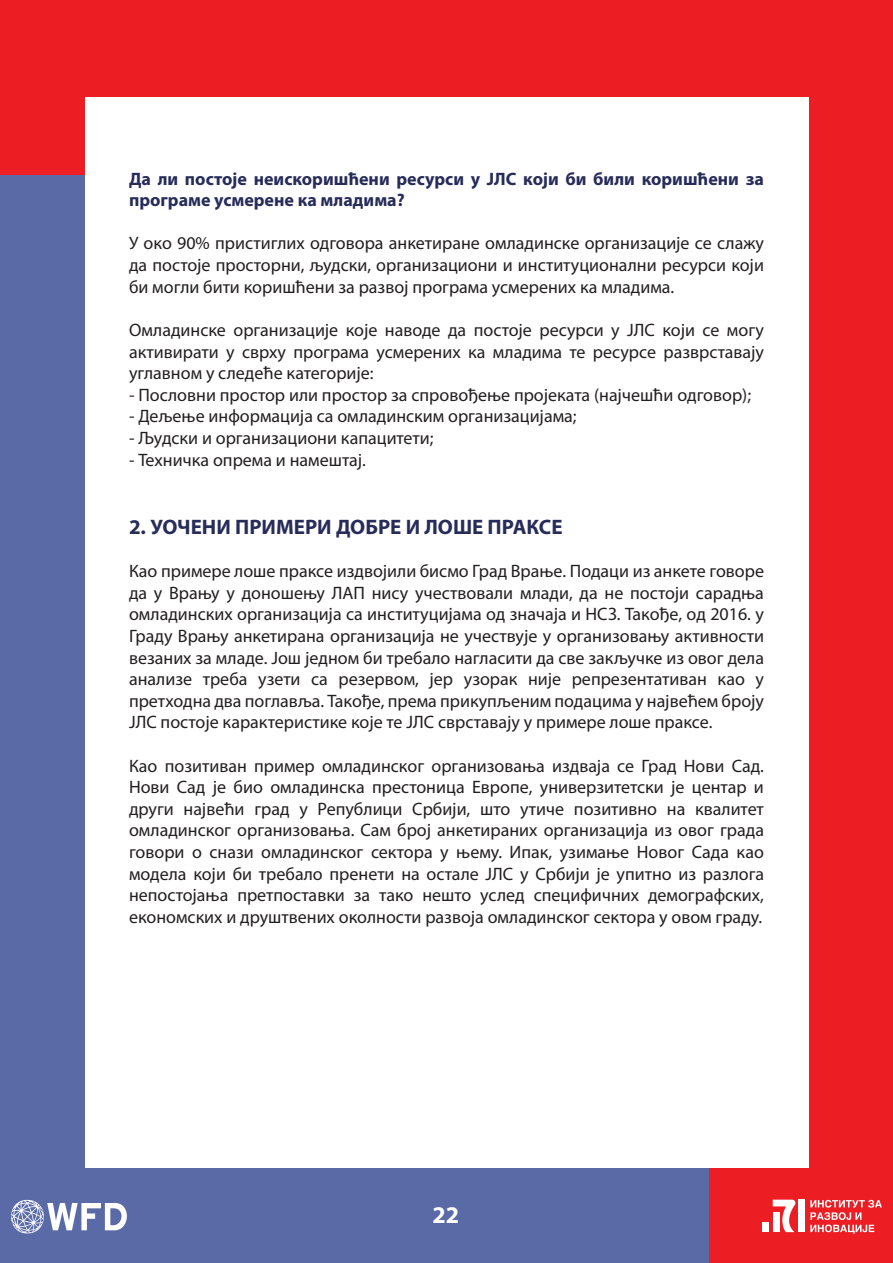
<style>
.page{position:relative;width:893px;height:1263px;background:#ed1d24}
.page>*{position:absolute;margin:0;border:0;box-sizing:border-box;transform-origin:0 0}
.t1{font:700 24px "Myriad Pro";color:#fff}
.t2{font:700 21px "Myriad Pro";color:#272c59}
.t3{font:18px/21.6px "Myriad Pro";color:#231f20;text-align:justify}
.t4{font:700 18px/21.6px "Myriad Pro";color:#272c59}
</style>
<div class="page">
<div style="left:0;top:175px;width:709px;height:1088px;background:#5a6aa6"></div>
<div style="left:85px;top:97px;width:724px;height:1070px;background:#fff"></div>
<div style="left:798px;top:1199px;width:7px;height:33px;background:#fff"></div>
<div style="left:762px;top:1222px;width:7px;height:10px;background:#fff"></div>
<svg style="left:773px;top:1199px;width:23px;height:33px"></svg>
<svg style="left:810px;top:1200px;width:72px;height:34px"></svg>
<svg style="left:11px;top:1200px;width:116px;height:34px"></svg>
<p class="t4" style="left:129px;top:167px;width:636px">Да ли постоје неискоришћени ресурси у ЈЛС који би били коришћени за програме усмерене ка младима?</p>
<p class="t3" style="left:129px;top:232px;width:636px">У око 90% пристиглих одговора анкетиране омладинске организације се слажу да постоје просторни, људски, организациони и институционални ресурси који би могли бити коришћени за развој програма усмерених ка младима.</p>
<p class="t3" style="left:129px;top:319px;width:636px">Омладинске организације које наводе да постоје ресурси у ЈЛС који се могу активирати у сврху програма усмерених ка младима те ресурсе разврставају углавном у следеће категорије:</p>
<p class="t3" style="left:129px;top:384px;width:624px">- Пословни простор или простор за спровођење пројеката (најчешћи одговор);</p>
<p class="t3" style="left:129px;top:405px;width:449px">- Дељење информација са омладинским организацијама;</p>
<p class="t3" style="left:129px;top:427px;width:306px">- Људски и организациони капацитети;</p>
<p class="t3" style="left:129px;top:448px;width:238px">- Техничка опрема и намештај.</p>
<p class="t2" style="left:129px;top:513px;width:435px">2. УОЧЕНИ ПРИМЕРИ ДОБРЕ И ЛОШЕ ПРАКСЕ</p>
<p class="t3" style="left:129px;top:560px;width:637px">Као примере лоше праксе издвојили бисмо Град Врање. Подаци из анкете говоре да у Врању у доношењу ЛАП нису учествовали млади, да не постоји сарадња омладинских организација са институцијама од значаја и НСЗ. Такође, од 2016. у Граду Врању анкетирана организација не учествује у организовању активности везаних за младе. Још једном би требало нагласити да све закључке из овог дела анализе треба узети са резервом, јер узорак није репрезентативан као у претходна два поглавља. Такође, према прикупљеним подацима у највећем броју ЈЛС постоје карактеристике које те ЈЛС сврставају у примере лоше праксе.</p>
<p class="t3" style="left:129px;top:754px;width:637px">Као позитиван пример омладинског организовања издваја се Град Нови Сад.<br>Нови Сад је био омладинска престоница Европе, универзитетски је центар и други највећи град у Републици Србији, што утиче позитивно на квалитет омладинског организовања. Сам број анкетираних организација из овог града говори о снази омладинског сектора у њему. Ипак, узимање Новог Сада као модела који би требало пренети на остале ЈЛС у Србији је упитно из разлога непостојања претпоставки за тако нешто услед специфичних демографских, економских и друштвених околности развоја омладинског сектора у овом граду.</p>
<h1 class="t1" style="left:432px;top:1199px;width:28px">22</h1>
</div>
